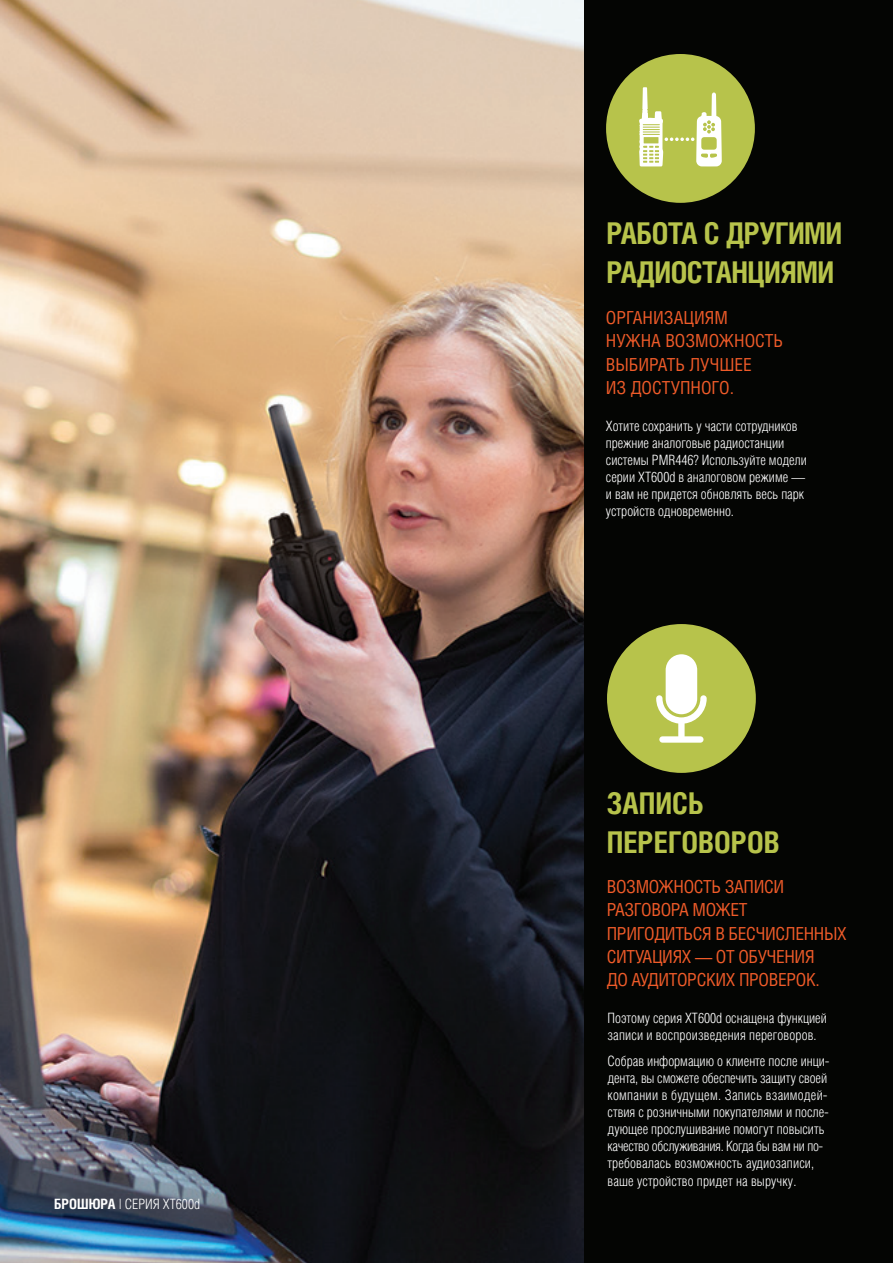
<style>
.page{position:relative;width:893px;height:1263px;background:#040503}
.page>*{position:absolute;margin:0;border:0;box-sizing:border-box;transform-origin:0 0}
.t1{font:700 30px/39px "Helios Cond C";letter-spacing:-.02em;color:#b7c34b}
.t2{font:700 30px/39px "Helios Cond C";color:#b7c34b}
.t3{font:18px/23.2px "Helios Cond C";letter-spacing:-.02em;color:#ef5b29}
.t4{font:18px/23.2px "Helios Cond C";color:#ef5b29}
.t5{font:14.25px/17.1px "Helios Cond Light C";color:#fff}
.s1{font-family:"Helios Cond C";font-weight:700}
</style>
<div class="page">
<img style="left:0;top:0;width:584px;height:1263px">
<div style="left:607px;top:624px;width:149px;height:149px;background:#b7c34b;border-radius:50%"></div>
<svg style="left:656px;top:654px;width:51px;height:89px"></svg>
<div style="left:606px;top:54px;width:149px;height:149px;background:#b7c34b;border-radius:50%"></div>
<svg style="left:639px;top:87px;width:83px;height:79px"></svg>
<p class="t5" style="left:54px;top:1195px;width:148px"><span class="s1">БРОШЮРА</span> | СЕРИЯ XT600d</p>
<p class="t1" style="left:606px;top:213px;width:237px">РАБОТА С ДРУГИМИ<br>РАДИОСТАНЦИЯМИ</p>
<p class="t4" style="left:606px;top:306px;width:179px">ОРГАНИЗАЦИЯМ<br>НУЖНА ВОЗМОЖНОСТЬ<br>ВЫБИРАТЬ ЛУЧШЕЕ<br>ИЗ ДОСТУПНОГО.</p>
<p class="t5" style="left:606px;top:417px;width:203px">Хотите сохранить у части сотрудников прежние аналоговые радиостанции системы PMR446? Используйте модели серии XT600d в аналоговом режиме — и вам не придется обновлять весь парк устройств одновременно.</p>
<p class="t2" style="left:607px;top:783px;width:174px">ЗАПИСЬ<br>ПЕРЕГОВОРОВ</p>
<p class="t3" style="left:607px;top:875px;width:241px">ВОЗМОЖНОСТЬ ЗАПИСИ<br>РАЗГОВОРА МОЖЕТ<br>ПРИГОДИТЬСЯ В БЕСЧИСЛЕННЫХ<br>СИТУАЦИЯХ — ОТ ОБУЧЕНИЯ<br>ДО АУДИТОРСКИХ ПРОВЕРОК.</p>
<p class="t5" style="left:608px;top:1009px;width:221px">Поэтому серия XT600d оснащена функцией записи и воспроизведения переговоров.</p>
<p class="t5" style="left:608px;top:1052px;width:223px">Собрав информацию о клиенте после инци&shy;дента, вы сможете обеспечить защиту своей компании в будущем. Запись взаимодей&shy;ствия с розничными покупателями и после&shy;дующее прослушивание помогут повысить качество обслуживания. Когда бы вам ни по&shy;требовалась возможность аудиозаписи, ваше устройство придет на выручку.</p>
</div>
